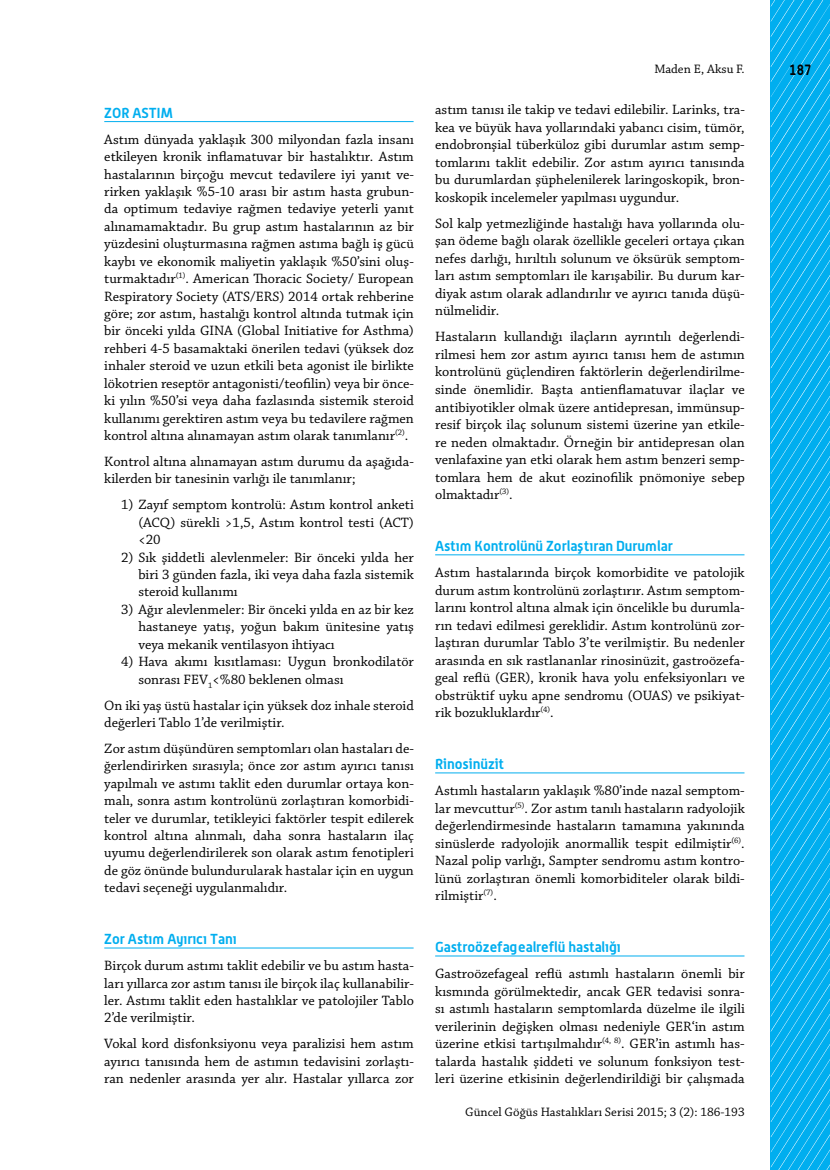
<style>
.page{position:relative;width:830px;height:1170px;background:#fff}
.page>*{position:absolute;margin:0;border:0;box-sizing:border-box;transform-origin:0 0}
.t1{font:700 15px "Alwyn";color:#000;scale:.85 1}
.t2{font:14.25px/17.4px "Chaparral Pro";color:#000;text-align:justify}
.t3{font:700 14.25px "Alwyn";color:#00aeef}
.t4{font:12.9px "Chaparral Pro";color:#000}
</style>
<div class="page">
<hr style="left:104px;top:121px;width:309px;height:1px;background:#00aeef">
<hr style="left:104px;top:947px;width:309px;height:1px;background:#00aeef">
<hr style="left:435px;top:554px;width:309px;height:1px;background:#00aeef">
<hr style="left:435px;top:772px;width:309px;height:1px;background:#00aeef">
<hr style="left:435px;top:955px;width:309px;height:1px;background:#00aeef">
<svg style="left:770px;top:0;width:59px;height:1169px;background:#0eb2ef"></svg>
<p class="t3" style="left:104px;top:104px;width:70px">ZOR ASTIM</p>
<p class="t2" style="left:104px;top:131px;width:311px">Astım dünyada yaklaşık 300 milyondan fazla insanı etkileyen kronik inflamatuvar bir hastalıktır. Astım hastalarının birçoğu mevcut tedavilere iyi yanıt ve&shy;rirken yaklaşık %5-10 arası bir astım hasta grubun&shy;da optimum tedaviye rağmen tedaviye yeterli yanıt alınamamaktadır. Bu grup astım hastalarının az bir yüzdesini oluşturmasına rağmen astıma bağlı iş gücü kaybı ve ekonomik maliyetin yaklaşık %50’sini oluş&shy;turmaktadır<sup>(1)</sup>. American Thoracic Society/ European Respiratory Society (ATS/ERS) 2014 ortak rehberine göre; zor astım, hastalığı kontrol altında tutmak için bir önceki yılda GINA (Global Initiative for Asthma) rehberi 4-5 basamaktaki önerilen tedavi (yüksek doz inhaler steroid ve uzun etkili beta agonist ile birlikte lökotrien reseptör antagonisti/teofilin) veya bir önce&shy;ki yılın %50’si veya daha fazlasında sistemik steroid kullanımı gerektiren astım veya bu tedavilere rağmen kontrol altına alınamayan astım olarak tanımlanır<sup>(2)</sup>.</p>
<p class="t2" style="left:104px;top:453px;width:311px">Kontrol altına alınamayan astım durumu da aşağıda&shy;kilerden bir tanesinin varlığı ile tanımlanır;</p>
<p class="t2" style="left:138px;top:496px;width:277px;text-indent:-17px">1) Zayıf semptom kontrolü: Astım kontrol anketi (ACQ) sürekli &gt;1,5, Astım kontrol testi (ACT) &lt;20</p>
<p class="t2" style="left:138px;top:549px;width:277px;text-indent:-17px">2) Sık şiddetli alevlenmeler: Bir önceki yılda her biri 3 günden fazla, iki veya daha fazla sistemik steroid kullanımı</p>
<p class="t2" style="left:138px;top:601px;width:277px;text-indent:-17px">3) Ağır alevlenmeler: Bir önceki yılda en az bir kez hastaneye yatış, yoğun bakım ünitesine yatış veya mekanik ventilasyon ihtiyacı</p>
<p class="t2" style="left:138px;top:653px;width:277px;text-indent:-17px">4) Hava akımı kısıtlaması: Uygun bronkodilatör sonrası FEV<sub>1</sub>&lt;%80 beklenen olması</p>
<p class="t2" style="left:104px;top:696px;width:311px">On iki yaş üstü hastalar için yüksek doz inhale steroid değerleri Tablo 1’de verilmiştir.</p>
<p class="t2" style="left:104px;top:740px;width:311px">Zor astım düşündüren semptomları olan hastaları de&shy;ğerlendirirken sırasıyla; önce zor astım ayırıcı tanısı yapılmalı ve astımı taklit eden durumlar ortaya kon&shy;malı, sonra astım kontrolünü zorlaştıran komorbidi&shy;teler ve durumlar, tetikleyici faktörler tespit edilerek kontrol altına alınmalı, daha sonra hastaların ilaç uyumu değerlendirilerek son olarak astım fenotipleri de göz önünde bulundurularak hastalar için en uygun tedavi seçeneği uygulanmalıdır.</p>
<p class="t3" style="left:104px;top:930px;width:134px">Zor Astım Ayırıcı Tanı</p>
<p class="t2" style="left:104px;top:957px;width:311px">Birçok durum astımı taklit edebilir ve bu astım hasta&shy;ları yıllarca zor astım tanısı ile birçok ilaç kullanabilir&shy;ler. Astımı taklit eden hastalıklar ve patolojiler Tablo 2’de verilmiştir.</p>
<p class="t2" style="left:104px;top:1035px;width:311px">Vokal kord disfonksiyonu veya paralizisi hem astım ayırıcı tanısında hem de astımın tedavisini zorlaştı&shy;ran nedenler arasında yer alır. Hastalar yıllarca zor</p>
<p class="t4" style="left:654px;top:62px;width:92px">Maden E, Aksu F.</p>
<p class="t1" style="left:788px;top:61px;width:28px">187</p>
<p class="t2" style="left:435px;top:102px;width:311px">astım tanısı ile takip ve tedavi edilebilir. Larinks, tra&shy;kea ve büyük hava yollarındaki yabancı cisim, tümör, endobronşial tüberküloz gibi durumlar astım semp&shy;tomlarını taklit edebilir. Zor astım ayırıcı tanısında bu durumlardan şüphelenilerek laringoskopik, bron&shy;koskopik incelemeler yapılması uygundur.</p>
<p class="t2" style="left:435px;top:215px;width:311px">Sol kalp yetmezliğinde hastalığı hava yollarında olu&shy;şan ödeme bağlı olarak özellikle geceleri ortaya çıkan nefes darlığı, hırıltılı solunum ve öksürük semptom&shy;ları astım semptomları ile karışabilir. Bu durum kar&shy;diyak astım olarak adlandırılır ve ayırıcı tanıda düşü&shy;nülmelidir.</p>
<p class="t2" style="left:435px;top:329px;width:311px">Hastaların kullandığı ilaçların ayrıntılı değerlendi&shy;rilmesi hem zor astım ayırıcı tanısı hem de astımın kontrolünü güçlendiren faktörlerin değerlendirilme&shy;sinde önemlidir. Başta antienflamatuvar ilaçlar ve antibiyotikler olmak üzere antidepresan, immünsup&shy;resif birçok ilaç solunum sistemi üzerine yan etkile&shy;re neden olmaktadır. Örneğin bir antidepresan olan venlafaxine yan etki olarak hem astım benzeri semp&shy;tomlara hem de akut eozinofilik pnömoniye sebep olmaktadır<sup>(3)</sup>.</p>
<p class="t3" style="left:435px;top:537px;width:239px">Astım Kontrolünü Zorlaştıran Durumlar</p>
<p class="t2" style="left:435px;top:564px;width:311px">Astım hastalarında birçok komorbidite ve patolojik durum astım kontrolünü zorlaştırır. Astım semptom&shy;larını kontrol altına almak için öncelikle bu durumla&shy;rın tedavi edilmesi gereklidir. Astım kontrolünü zor&shy;laştıran durumlar Tablo 3’te verilmiştir. Bu nedenler arasında en sık rastlananlar rinosinüzit, gastroözefa&shy;geal reflü (GER), kronik hava yolu enfeksiyonları ve obstrüktif uyku apne sendromu (OUAS) ve psikiyat&shy;rik bozukluklardır<sup>(4)</sup>.</p>
<p class="t3" style="left:435px;top:755px;width:70px">Rinosinüzit</p>
<p class="t2" style="left:435px;top:782px;width:311px">Astımlı hastaların yaklaşık %80’inde nazal semptom&shy;lar mevcuttur<sup>(5)</sup>. Zor astım tanılı hastaların radyolojik değerlendirmesinde hastaların tamamına yakınında sinüslerde radyolojik anormallik tespit edilmiştir<sup>(6)</sup>.<br>Nazal polip varlığı, Sampter sendromu astım kontro&shy;lünü zorlaştıran önemli komorbiditeler olarak bildi&shy;rilmiştir<sup>(7)</sup>.</p>
<p class="t3" style="left:435px;top:938px;width:187px">Gastroözefagealreflü hastalığı</p>
<p class="t2" style="left:435px;top:965px;width:311px">Gastroözefageal reflü astımlı hastaların önemli bir kısmında görülmektedir, ancak GER tedavisi sonra&shy;sı astımlı hastaların semptomlarda düzelme ile ilgili verilerinin değişken olması nedeniyle GER‘in astım üzerine etkisi tartışılmalıdır<sup>(4,</sup> <sup>8)</sup>. GER’in astımlı has&shy;talarda hastalık şiddeti ve solunum fonksiyon test&shy;leri üzerine etkisinin değerlendirildiği bir çalışmada</p>
<p class="t4" style="left:465px;top:1104px;width:281px">Güncel Göğüs Hastalıkları Serisi 2015; 3 (2): 186-193</p>
</div>
